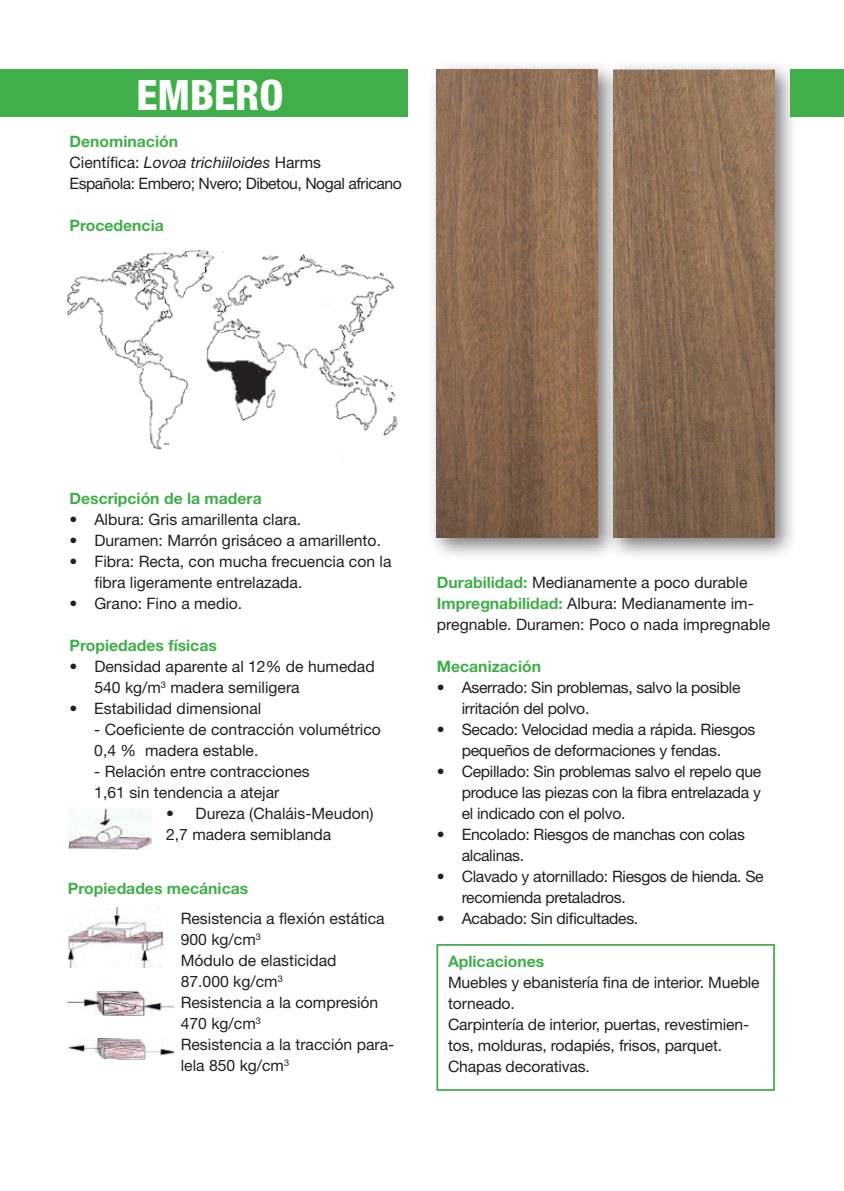
<style>
.page{position:relative;width:844px;height:1191px;background:#fff}
.page>*{position:absolute;margin:0;border:0;box-sizing:border-box;transform-origin:0 0}
.t1{font:800 condensed 42px "Helvetica Neue";color:#fff}
.t2{font:15.75px/21px "Helvetica Neue LT Std";color:#231f20}
.t3{font:15.75px/21px "Helvetica Neue LT Std";letter-spacing:-.02em;color:#231f20}
.t4{font:700 15.75px "Helvetica Neue LT Std";color:#40ae49}
.t5{font:15.75px/21px "Helvetica Neue LT Std";letter-spacing:-.03em;color:#231f20}
.s1{font-weight:700;color:#40ae49}
.s2{font-style:italic}
</style>
<div class="page">
<div style="left:436px;top:944px;width:338px;height:146px;border:2px solid #40ae49"></div>
<img style="left:68px;top:1038px;width:105px;height:21px">
<img style="left:68px;top:991px;width:105px;height:24px">
<img style="left:68px;top:908px;width:94px;height:59px">
<img style="left:68px;top:809px;width:83px;height:40px">
<img style="left:68px;top:250px;width:330px;height:207px">
<div style="left:604px;top:60px;width:194px;height:501px;background:#231f20;opacity:.6"></div>
<img style="left:621px;top:69px;width:153px;height:468px">
<div style="left:427px;top:60px;width:194px;height:501px;background:#231f20;opacity:.6"></div>
<img style="left:437px;top:69px;width:160px;height:468px">
<div style="left:790px;top:69px;width:53px;height:48px;background:#40ae49"></div>
<div style="left:0;top:69px;width:407px;height:48px;background:#40ae49"></div>
<h1 class="t1" style="left:136px;top:69px;width:148px">EMBERO</h1>
<p class="t5" style="left:69px;top:131px;width:333px"><span class="s1">Denominación<br></span>Científica: <span class="s2">Lovoa trichiiloides</span> Harms<br>Española: Embero; Nvero; Dibetou, Nogal africano</p>
<p class="t4" style="left:69px;top:216px;width:96px">Procedencia</p>
<p class="t4" style="left:69px;top:489px;width:194px">Descripción de la madera</p>
<p class="t2" style="left:69px;top:509px;width:233px">• Albura: Gris amarillenta clara.</p>
<p class="t2" style="left:69px;top:530px;width:313px">• Duramen: Marrón grisáceo a amarillento.</p>
<p class="t2" style="left:94px;top:551px;width:298px;text-indent:-25px">• Fibra: Recta, con mucha frecuencia con la fibra ligeramente entrelazada.</p>
<p class="t2" style="left:69px;top:593px;width:174px">• Grano: Fino a medio.</p>
<p class="t4" style="left:69px;top:636px;width:149px">Propiedades físicas</p>
<p class="t2" style="left:94px;top:656px;width:282px;text-indent:-25px">• Densidad aparente al 12% de humedad<br>540 kg/m<sup>3</sup> madera semiligera</p>
<p class="t2" style="left:69px;top:698px;width:193px">• Estabilidad dimensional</p>
<p class="t2" style="left:94px;top:719px;width:288px">- Coeficiente de contracción volumétrico<br>0,4 % madera estable.</p>
<p class="t2" style="left:94px;top:761px;width:217px">- Relación entre contracciones<br>1,61 sin tendencia a atejar</p>
<p class="t2" style="left:166px;top:803px;width:209px">• Dureza (Chaláis-Meudon)<br>2,7 madera semiblanda</p>
<p class="t4" style="left:68px;top:879px;width:182px">Propiedades mecánicas</p>
<p class="t2" style="left:181px;top:908px;width:215px">Resistencia a flexión estática<br>900 kg/cm<sup>3<br></sup>Módulo de elasticidad<br>87.000 kg/cm<sup>3<br></sup>Resistencia a la compresión<br>470 kg/cm<sup>3<br></sup>Resistencia a la tracción para&shy;lela 850 kg/cm<sup>3</sup></p>
<p class="t2" style="left:437px;top:572px;width:335px"><span class="s1">Durabilidad:</span> Medianamente a poco durable<br><span class="s1">Impregnabilidad:</span> Albura: Medianamente im&shy;pregnable. Duramen: Poco o nada impregnable</p>
<p class="t4" style="left:437px;top:657px;width:106px">Mecanización</p>
<p class="t3" style="left:461px;top:677px;width:280px;text-indent:-25px">• Aserrado: Sin problemas, salvo la posible irritación del polvo.</p>
<p class="t3" style="left:461px;top:719px;width:295px;text-indent:-25px">• Secado: Velocidad media a rápida. Riesgos pequeños de deformaciones y fendas.</p>
<p class="t2" style="left:461px;top:761px;width:301px;text-align:justify;text-indent:-25px">• Cepillado: Sin problemas salvo el repelo que produce las piezas con la fibra entrelazada y el indicado con el polvo.</p>
<p class="t3" style="left:461px;top:824px;width:284px;text-indent:-25px">• Encolado: Riesgos de manchas con colas alcalinas.</p>
<p class="t3" style="left:461px;top:866px;width:303px;text-indent:-25px">• Clavado y atornillado: Riesgos de hienda. Se recomienda pretaladros.</p>
<p class="t3" style="left:436px;top:908px;width:203px">• Acabado: Sin dificultades.</p>
<p class="t4" style="left:448px;top:951px;width:98px">Aplicaciones</p>
<p class="t2" style="left:448px;top:971px;width:313px">Muebles y ebanistería fina de interior. Mueble torneado.<br>Carpintería de interior, puertas, revestimien&shy;tos, molduras, rodapiés, frisos, parquet.<br>Chapas decorativas.</p>
</div>
